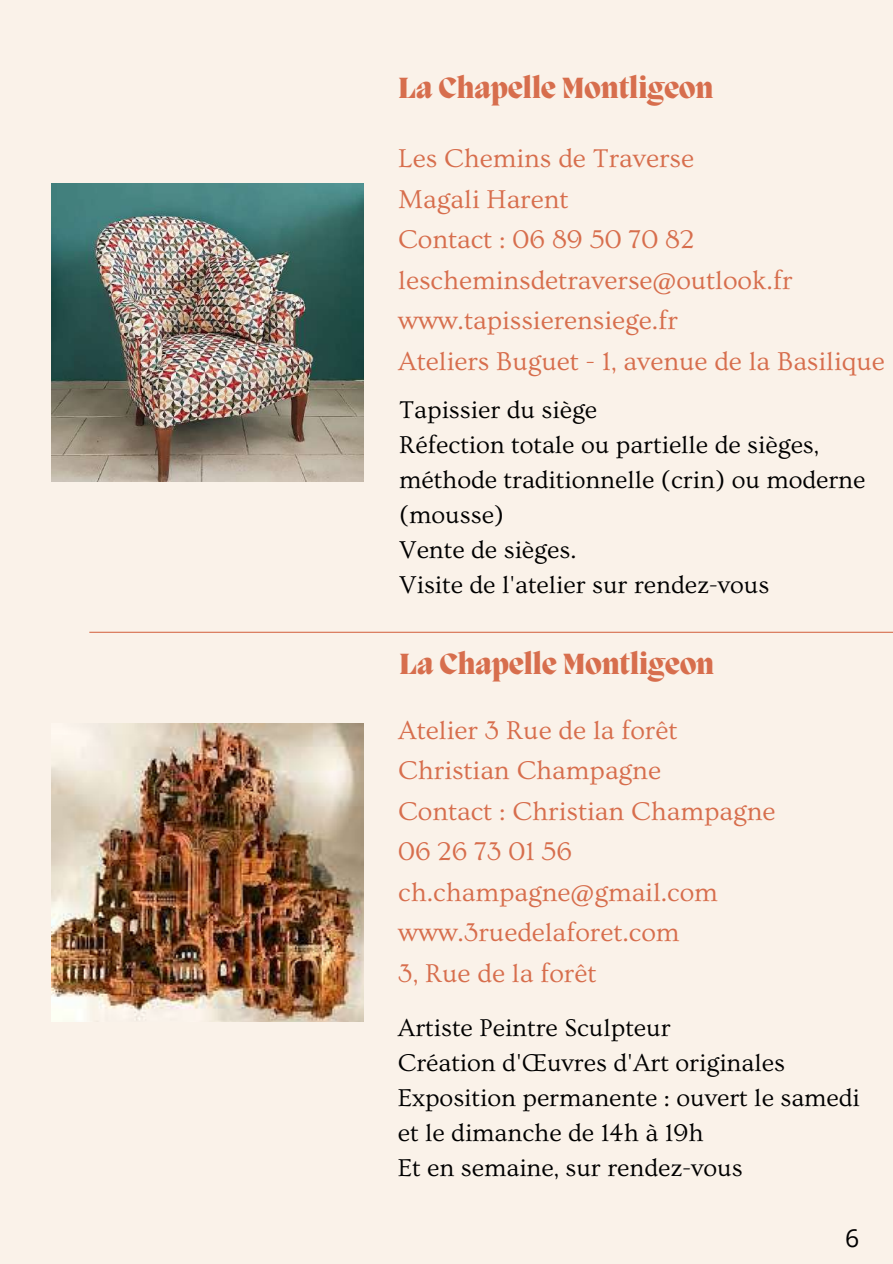
<style>
.page{position:relative;width:893px;height:1264px;background:#fff}
.page>*{position:absolute;margin:0;border:0;box-sizing:border-box;transform-origin:0 0}
.t1{font:800 30px "Migra";color:#d76e4d}
.t2{font:27px/40.5px "Ovo";color:#d76e4d}
.t3{font:25.5px/34.8px "Ovo";color:#000}
.t4{font:24.9px "Open Sans";color:#000}
</style>
<div class="page">
<div style="left:0;top:0;width:892px;height:1263px;background:#faf2e9"></div>
<hr style="left:89px;top:631px;width:803px;height:2px;background:#d76e4d">
<img style="left:52px;top:723px;width:311px;height:298px">
<img style="left:52px;top:183px;width:311px;height:298px">
<p class="t1" style="left:398px;top:73px;width:316px">La Chapelle Montligeon</p>
<p class="t2" style="left:398px;top:139px;width:488px">Les Chemins de Traverse<br>Magali Harent<br>Contact : 06 89 50 70 82 lescheminsdetraverse@outlook.fr www.tapissierensiege.fr<br>Ateliers Buguet - 1, avenue de la Basilique</p>
<p class="t3" style="left:399px;top:393px;width:468px">Tapissier du siège<br>Réfection totale ou partielle de sièges, méthode traditionnelle (crin) ou moderne (mousse)<br>Vente de sièges.<br>Visite de l'atelier sur rendez-vous</p>
<p class="t1" style="left:399px;top:650px;width:316px">La Chapelle Montligeon</p>
<p class="t2" style="left:398px;top:710px;width:378px">Atelier 3 Rue de la forêt<br>Christian Champagne<br>Contact : Christian Champagne<br>06 26 73 01 56 ch.champagne@gmail.com www.3ruedelaforet.com<br>3, Rue de la forêt</p>
<p class="t3" style="left:398px;top:1011px;width:463px">Artiste Peintre Sculpteur<br>Création d'Œuvres d'Art originales<br>Exposition permanente : ouvert le samedi et le dimanche de 14h à 19h<br>Et en semaine, sur rendez-vous</p>
<p class="t4" style="left:844px;top:1219px;width:16px">6</p>
</div>
